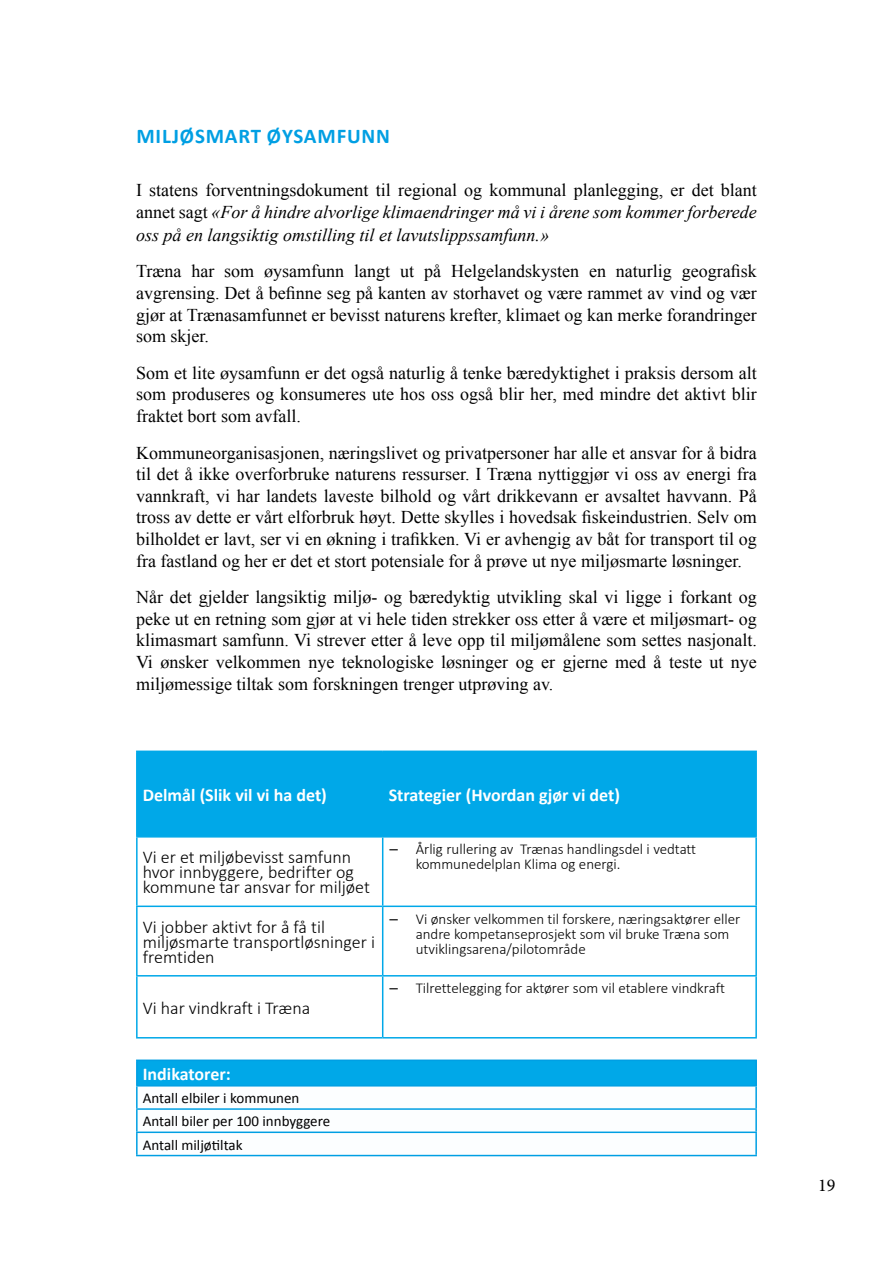
<style>
.page{position:relative;width:893px;height:1263px;background:#fff}
.page>*{position:absolute;margin:0;border:0;box-sizing:border-box;transform-origin:0 0}
.t1{font:700 21px "Calibri";letter-spacing:.04em;color:#009fe3}
.t2{font:18px/21.6px "Times New Roman";color:#000;text-align:justify}
.t3{font:italic 18px/22.5px "Times New Roman";color:#000;text-align:justify}
.t4{font:300 18px/15px "Calibri";color:#000}
.t5{font:700 18px "Calibri";color:#fff}
.t6{font:18px "Minion Pro";color:#000}
.t7{font:300 15px/15px "Calibri";color:#000}
.t8{font:15px/23.2px "Calibri";color:#000}
.s1{font-style:normal}
</style>
<div class="page">
<div style="left:138px;top:752px;width:617px;height:84px;background:#00a8e8"></div>
<hr style="left:136px;top:750px;width:247px;height:2px;background:#00a8e8">
<hr style="left:136px;top:752px;width:2px;height:84px;background:#00a8e8">
<hr style="left:383px;top:750px;width:374px;height:2px;background:#00a8e8">
<hr style="left:382px;top:752px;width:1px;height:84px;background:#00a8e8">
<hr style="left:755px;top:752px;width:2px;height:84px;background:#00a8e8">
<hr style="left:136px;top:836px;width:247px;height:1px;background:#00a8e8">
<hr style="left:136px;top:837px;width:2px;height:68px;background:#00a8e8">
<hr style="left:383px;top:836px;width:374px;height:1px;background:#00a8e8">
<hr style="left:382px;top:837px;width:1px;height:68px;background:#00a8e8">
<hr style="left:755px;top:837px;width:2px;height:68px;background:#00a8e8">
<hr style="left:136px;top:905px;width:247px;height:2px;background:#00a8e8">
<hr style="left:136px;top:907px;width:2px;height:68px;background:#00a8e8">
<hr style="left:383px;top:905px;width:374px;height:2px;background:#00a8e8">
<hr style="left:382px;top:907px;width:1px;height:68px;background:#00a8e8">
<hr style="left:755px;top:907px;width:2px;height:68px;background:#00a8e8">
<hr style="left:136px;top:975px;width:247px;height:1px;background:#00a8e8">
<hr style="left:136px;top:976px;width:2px;height:61px;background:#00a8e8">
<hr style="left:383px;top:975px;width:374px;height:1px;background:#00a8e8">
<hr style="left:382px;top:976px;width:1px;height:61px;background:#00a8e8">
<hr style="left:755px;top:976px;width:2px;height:61px;background:#00a8e8">
<hr style="left:136px;top:1037px;width:247px;height:1px;background:#00a8e8">
<hr style="left:383px;top:1037px;width:374px;height:1px;background:#00a8e8">
<div style="left:137px;top:1060px;width:619px;height:26px;background:#00a8e8"></div>
<svg style="left:138px;top:1086px;width:617px;height:69px"></svg>
<hr style="left:136px;top:1059px;width:621px;height:2px;background:#009fe3">
<hr style="left:136px;top:1061px;width:2px;height:24px;background:#009fe3">
<hr style="left:755px;top:1061px;width:2px;height:24px;background:#009fe3">
<hr style="left:136px;top:1085px;width:621px;height:1px;background:#009fe3">
<hr style="left:136px;top:1086px;width:2px;height:22px;background:#009fe3">
<hr style="left:755px;top:1086px;width:2px;height:22px;background:#009fe3">
<hr style="left:136px;top:1108px;width:621px;height:2px;background:#009fe3">
<hr style="left:136px;top:1110px;width:2px;height:21px;background:#009fe3">
<hr style="left:755px;top:1110px;width:2px;height:21px;background:#009fe3">
<hr style="left:136px;top:1131px;width:621px;height:2px;background:#009fe3">
<hr style="left:136px;top:1133px;width:2px;height:22px;background:#009fe3">
<hr style="left:755px;top:1133px;width:2px;height:22px;background:#009fe3">
<hr style="left:136px;top:1155px;width:621px;height:1px;background:#009fe3">
<p class="t1" style="left:136px;top:123px;width:255px">MILJØSMART ØYSAMFUNN</p>
<p class="t3" style="left:136px;top:178px;width:622px"><span class="s1">I statens forventningsdokument til regional og kommunal planlegging, er det blant annet sagt</span> «For å hindre alvorlige klimaendringer må vi i årene som kommer forberede oss på en langsiktig omstilling til et lavutslippssamfunn.»</p>
<p class="t2" style="left:136px;top:260px;width:622px">Træna har som øysamfunn langt ut på Helgelandskysten en naturlig geografisk avgrensing. Det å befinne seg på kanten av storhavet og være rammet av vind og vær gjør at Trænasamfunnet er bevisst naturens krefter, klimaet og kan merke forandringer som skjer.</p>
<p class="t2" style="left:136px;top:362px;width:622px">Som et lite øysamfunn er det også naturlig å tenke bæredyktighet i praksis dersom alt som produseres og konsumeres ute hos oss også blir her, med mindre det aktivt blir fraktet bort som avfall.</p>
<p class="t2" style="left:136px;top:441px;width:622px">Kommuneorganisasjonen, næringslivet og privatpersoner har alle et ansvar for å bidra til det å ikke overforbruke naturens ressurser. I Træna nyttiggjør vi oss av energi fra vannkraft, vi har landets laveste bilhold og vårt drikkevann er avsaltet havvann. På tross av dette er vårt elforbruk høyt. Dette skylles i hovedsak fiskeindustrien. Selv om bilholdet er lavt, ser vi en økning i trafikken. Vi er avhengig av båt for transport til og fra fastland og her er det et stort potensiale for å prøve ut nye miljøsmarte løsninger.</p>
<p class="t2" style="left:136px;top:586px;width:622px">Når det gjelder langsiktig miljø- og bæredyktig utvikling skal vi ligge i forkant og peke ut en retning som gjør at vi hele tiden strekker oss etter å være et miljøsmart- og klimasmart samfunn. Vi strever etter å leve opp til miljømålene som settes nasjonalt.<br>Vi ønsker velkommen nye teknologiske løsninger og er gjerne med å teste ut nye miljømessige tiltak som forskningen trenger utprøving av.</p>
<p class="t5" style="left:143px;top:783px;width:186px">Delmål (Slik vil vi ha det)</p>
<p class="t5" style="left:389px;top:783px;width:233px">Strategier (Hvordan gjør vi det)</p>
<p class="t4" style="left:143px;top:849px;width:229px">Vi er et miljøbevisst samfunn hvor innbyggere, bedrifter og kommune tar ansvar for miljøet</p>
<p class="t7" style="left:416px;top:841px;width:282px">Årlig rullering av Trænas handlingsdel i vedtatt kommunedelplan Klima og energi.</p>
<p class="t4" style="left:143px;top:918px;width:234px">Vi jobber aktivt for å få til miljøsmarte transportløsninger i fremtiden</p>
<p class="t7" style="left:416px;top:910px;width:326px">Vi ønsker velkommen til forskere, næringsaktører eller andre kompetanseprosjekt som vil bruke Træna som utviklingsarena/pilotområde</p>
<p class="t4" style="left:143px;top:999px;width:169px">Vi har vindkraft i Træna</p>
<p class="t7" style="left:416px;top:980px;width:311px">Tilrettelegging for aktører som vil etablere vindkraft</p>
<p class="t5" style="left:143px;top:1062px;width:90px">Indikatorer:</p>
<p class="t8" style="left:143px;top:1086px;width:189px">Antall elbiler i kommunen<br>Antall biler per 100 innbyggere<br>Antall miljøtiltak</p>
<p class="t6" style="left:818px;top:1173px;width:19px">19</p>
</div>
